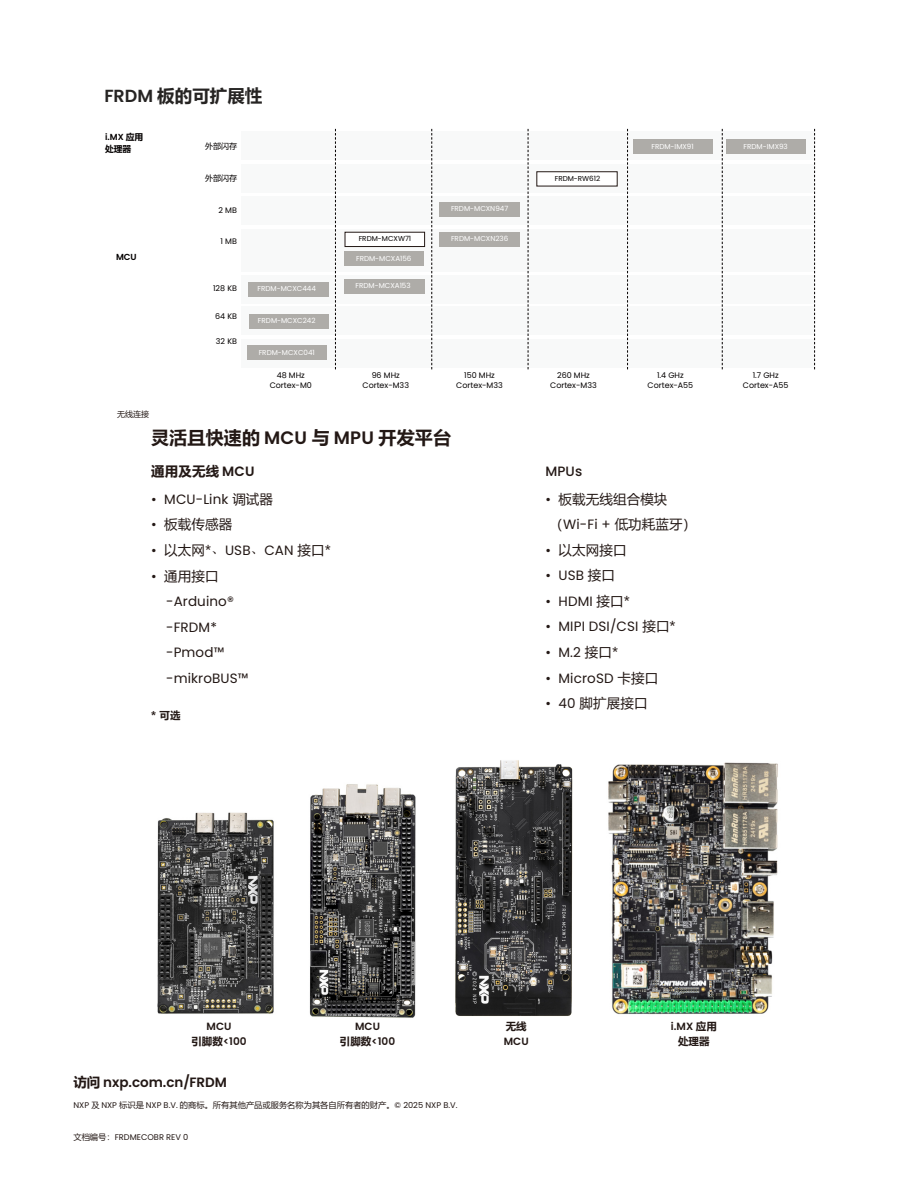
<style>
.page{position:relative;width:919px;height:1191px;background:#fff}
.page>*{position:absolute;margin:0;border:0;box-sizing:border-box;transform-origin:0 0}
.t1{font:700 18px "Microsoft Ya Hei";letter-spacing:.01em;color:#231815}
.t2{font:700 17.55px "Microsoft Ya Hei";color:#262423}
.t3{font:13.5px/25.5px "Poppins";letter-spacing:.01em;color:#231815}
.t4{font:13.5px/25.5px "Microsoft Ya Hei";letter-spacing:.01em;color:#231815}
.t5{font:600 13.5px "Poppins";color:#231815}
.t6{font:700 13.5px "Microsoft Ya Hei";letter-spacing:.01em;color:#231815}
.t7{font:500 13.5px "Poppins";color:#231815}
.t8{font:600 10.5px/15px "Poppins";letter-spacing:.005em;color:#231815;text-align:center}
.t9{font:700 10.5px "Microsoft Ya Hei";letter-spacing:.005em;color:#231815}
.t10{font:600 8.7px "Poppins";color:#040000}
.t11{font:700 8.7px "Microsoft Ya Hei";color:#040000}
.t12{font:8.25px "Microsoft Ya Hei";color:#231815}
.t13{font:8.25px "Poppins";color:#231815}
.t14{font:7.95px/9.6px "Poppins";color:#040000;text-align:center}
.t15{font:7.95px "Microsoft Ya Hei";color:#040000}
.t16{font:7.95px "Microsoft Ya Hei";color:#231815}
.t17{font:7.2px "Poppins";color:#fff}
.t18{font:7.2px "Poppins";color:#040000}
.s1{font-family:"Poppins";font-weight:600}
.s2{font-family:"Microsoft Ya Hei";font-weight:700}
.s3{font-family:"Microsoft Ya Hei"}
.s4{font-family:"Poppins"}
.s5{font-family:"Adobe Song Std";font-weight:300}
</style>
<div class="page">
<img style="left:309px;top:784px;width:107px;height:234px">
<img style="left:157px;top:812px;width:117px;height:202px">
<img style="left:455px;top:760px;width:118px;height:256px">
<img style="left:608px;top:762px;width:170px;height:253px">
<div style="left:241px;top:131px;width:573px;height:28px;background:#f8f9f9"></div>
<div style="left:241px;top:164px;width:573px;height:29px;background:#f8f9f9"></div>
<div style="left:241px;top:306px;width:573px;height:29px;background:#f8f9f9"></div>
<div style="left:241px;top:275px;width:573px;height:28px;background:#f8f9f9"></div>
<div style="left:241px;top:229px;width:573px;height:42px;background:#f8f9f9"></div>
<div style="left:241px;top:196px;width:573px;height:29px;background:#f8f9f9"></div>
<div style="left:241px;top:339px;width:573px;height:29px;background:#f8f9f9"></div>
<div style="left:344px;top:279px;width:80px;height:15px;background:#aeaca8"></div>
<div style="left:439px;top:233px;width:80px;height:14px;background:#aeaca8"></div>
<div style="left:439px;top:202px;width:80px;height:15px;background:#aeaca8"></div>
<div style="left:247px;top:345px;width:80px;height:15px;background:#aeaca8"></div>
<div style="left:249px;top:314px;width:79px;height:15px;background:#aeaca8"></div>
<div style="left:248px;top:282px;width:80px;height:14px;background:#aeaca8"></div>
<div style="left:344px;top:252px;width:80px;height:14px;background:#aeaca8"></div>
<div style="left:536px;top:172px;width:81px;height:14px;background:#fff"></div>
<div style="left:536px;top:171px;width:81px;height:15px;border:1px solid #231815"></div>
<div style="left:344px;top:232px;width:81px;height:15px;background:#fff;border:1px solid #231815"></div>
<svg style="left:431px;top:129px;width:1px;height:240px"></svg>
<svg style="left:335px;top:129px;width:1px;height:240px"></svg>
<svg style="left:527px;top:129px;width:1px;height:240px"></svg>
<svg style="left:627px;top:129px;width:1px;height:240px"></svg>
<svg style="left:722px;top:129px;width:1px;height:240px"></svg>
<div style="left:726px;top:139px;width:80px;height:15px;background:#aeaca8"></div>
<svg style="left:814px;top:129px;width:1px;height:240px"></svg>
<div style="left:633px;top:139px;width:80px;height:15px;background:#aeaca8"></div>
<h2 class="t2" style="left:104px;top:84px;width:159px"><span class="s1">FRDM</span> 板的可扩展性</h2>
<p class="t10" style="left:105px;top:132px;width:40px">i.MX <span class="s2">应用</span></p>
<p class="t11" style="left:105px;top:143px;width:28px">处理器</p>
<p class="t10" style="left:116px;top:252px;width:22px">MCU</p>
<p class="t16" style="left:117px;top:408px;width:33px">无线连接</p>
<p class="t15" style="left:205px;top:141px;width:33px">外部闪存</p>
<p class="t15" style="left:205px;top:173px;width:33px">外部闪存</p>
<p class="t14" style="left:218px;top:205px;width:20px">2 MB</p>
<p class="t14" style="left:220px;top:236px;width:18px">1 MB</p>
<p class="t14" style="left:213px;top:284px;width:25px">128 KB</p>
<p class="t14" style="left:215px;top:311px;width:23px">64 KB</p>
<p class="t14" style="left:216px;top:336px;width:22px">32 KB</p>
<p class="t17" style="left:257px;top:284px;width:60px">FRDM-MCXC444</p>
<p class="t17" style="left:258px;top:317px;width:59px">FRDM-MCXC242</p>
<p class="t17" style="left:259px;top:348px;width:58px">FRDM-MCXC041</p>
<p class="t14" style="left:270px;top:371px;width:44px">48 MHz<br>Cortex-M0</p>
<p class="t18" style="left:358px;top:235px;width:54px">FRDM-MCXW71</p>
<p class="t17" style="left:356px;top:254px;width:57px">FRDM-MCXA156</p>
<p class="t17" style="left:355px;top:282px;width:57px">FRDM-MCXA153</p>
<p class="t14" style="left:362px;top:371px;width:48px">96 MHz<br>Cortex-M33</p>
<p class="t17" style="left:451px;top:204px;width:59px">FRDM-MCXN947</p>
<p class="t17" style="left:451px;top:235px;width:59px">FRDM-MCXN236</p>
<p class="t14" style="left:456px;top:371px;width:48px">150 MHz<br>Cortex-M33</p>
<p class="t18" style="left:554px;top:174px;width:47px">FRDM-RW612</p>
<p class="t14" style="left:550px;top:371px;width:48px">260 MHz<br>Cortex-M33</p>
<h1 class="t1" style="left:151px;top:425px;width:301px">灵活且快速的 <span class="s1">MCU</span> 与 <span class="s1">MPU</span> 开发平台</h1>
<h3 class="t6" style="left:151px;top:461px;width:105px">通用及无线 <span class="s1">MCU</span></h3>
<h3 class="t7" style="left:545px;top:463px;width:38px">MPUs</h3>
<p class="t17" style="left:651px;top:142px;width:44px">FRDM-IMX91</p>
<p class="t17" style="left:743px;top:142px;width:46px">FRDM-IMX93</p>
<p class="t14" style="left:647px;top:371px;width:47px">1.4 GHz<br>Cortex-A55</p>
<p class="t14" style="left:742px;top:371px;width:47px">1.7 GHz<br>Cortex-A55</p>
<h3 class="t3" style="left:151px;top:486px;width:123px">• MCU-Link <span class="s3">调试器</span></h3>
<h3 class="t4" style="left:151px;top:511px;width:83px"><span class="s4">•</span> 板载传感器</h3>
<h3 class="t3" style="left:151px;top:537px;width:181px">• <span class="s3">以太网*</span><span class="s5">、</span>USB<span class="s5">、</span>CAN <span class="s3">接口*</span></h3>
<h3 class="t4" style="left:151px;top:562px;width:69px"><span class="s4">•</span> 通用接口</h3>
<h3 class="t3" style="left:166px;top:588px;width:84px">-Arduino® -FRDM* -Pmod™ -mikroBUS™</h3>
<h3 class="t9" style="left:151px;top:707px;width:31px">* 可选</h3>
<h3 class="t4" style="left:549px;top:486px;width:148px;text-indent:-4px"><span class="s4">•</span> 板载无线组合模块（<span class="s4">Wi-Fi +</span> 低功耗蓝牙）</h3>
<h3 class="t4" style="left:545px;top:537px;width:83px"><span class="s4">•</span> 以太网接口</h3>
<h3 class="t3" style="left:545px;top:563px;width:71px">• USB <span class="s3">接口</span></h3>
<h3 class="t3" style="left:545px;top:588px;width:86px">• HDMI <span class="s3">接口*</span></h3>
<h3 class="t3" style="left:545px;top:614px;width:132px">• MIPI DSI/CSI <span class="s3">接口*</span></h3>
<h3 class="t3" style="left:545px;top:639px;width:74px">• M.2 <span class="s3">接口*</span></h3>
<h3 class="t3" style="left:545px;top:665px;width:114px">• MicroSD <span class="s3">卡接口</span></h3>
<h3 class="t4" style="left:545px;top:690px;width:104px"><span class="s4">• 40</span> 脚扩展接口</h3>
<h3 class="t8" style="left:191px;top:1018px;width:57px">MCU<br><span class="s2">引脚数</span>&lt;100</h3>
<h3 class="t8" style="left:340px;top:1018px;width:57px">MCU<br><span class="s2">引脚数</span>&lt;100</h3>
<h3 class="t9" style="left:505px;top:1018px;width:23px">无线</h3>
<h3 class="t8" style="left:503px;top:1033px;width:26px">MCU</h3>
<h3 class="t5" style="left:73px;top:1074px;width:155px"><span class="s2">访问</span> nxp.com.cn/FRDM</h3>
<p class="t12" style="left:73px;top:1099px;width:385px"><span class="s4">NXP</span> 及 <span class="s4">NXP</span> 标识是 <span class="s4">NXP B.V.</span> 的商标。所有其他产品或服务名称为其各自所有者的财产。<span class="s4">© 2025 NXP B.V.</span></p>
<p class="t13" style="left:73px;top:1132px;width:116px"><span class="s3">文档编号：</span>FRDMECOBR REV 0</p>
<h3 class="t8" style="left:670px;top:1018px;width:48px">i.MX <span class="s2">应用</span></h3>
<h3 class="t9" style="left:678px;top:1033px;width:33px">处理器</h3>
</div>
